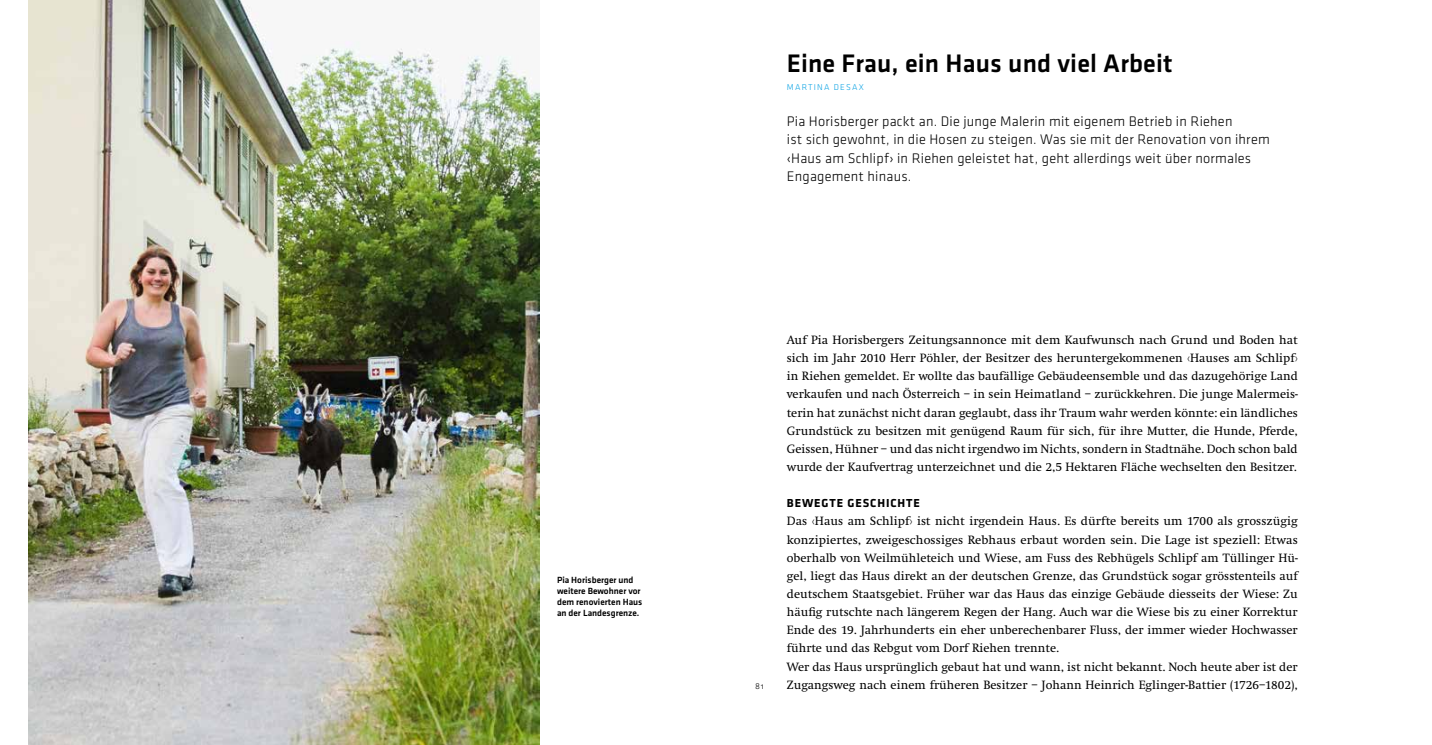
<style>
.page{position:relative;width:1432px;height:745px;background:#fff}
.page>*{position:absolute;margin:0;border:0;box-sizing:border-box;transform-origin:0 0}
.t1{font:500 26.25px "Klavika";letter-spacing:.005em;color:#000}
.t2{font:300 14.38px/18.1px "Klavika";letter-spacing:.015em;color:#000}
.t3{font:12.5px/18.1px "Swift EF";color:#000;text-align:justify}
.t4{font:700 12px "Klavika";letter-spacing:.075em;color:#000}
.t5{font:500 9.25px/11.2px "Klavika";color:#000}
.t6{font:300 8.75px "Klavika";letter-spacing:.14em;color:#009fe3}
.t7{font:300 8.75px "Klavika";color:#000}
</style>
<div class="page">
<img style="left:28px;top:0;width:511px;height:744px">
<p class="t5" style="left:557px;top:573px;width:87px">Pia Horisberger und weitere Bewohner vor dem renovierten Haus an der Landesgrenze.</p>
<h1 class="t1" style="left:787px;top:45px;width:387px">Eine Frau, ein Haus und viel Arbeit</h1>
<p class="t6" style="left:787px;top:82px;width:78px">MARTINA DESAX</p>
<p class="t2" style="left:787px;top:112px;width:484px">Pia Horisberger packt an. Die junge Malerin mit eigenem Betrieb in Riehen<br>ist sich gewohnt, in die Hosen zu steigen. Was sie mit der Renovation von ihrem ‹Haus am Schlipf› in Riehen geleistet hat, geht allerdings weit über normales Engagement hinaus.</p>
<p class="t7" style="left:755px;top:680px;width:10px">81</p>
<p class="t3" style="left:787px;top:331px;width:512px">Auf Pia Horisbergers Zeitungsannonce mit dem Kaufwunsch nach Grund und Boden hat sich im Jahr 2010 Herr Pöhler, der Besitzer des heruntergekommenen ‹Hauses am Schlipf› in Riehen gemeldet. Er wollte das baufällige Gebäudeensemble und das dazugehörige Land verkaufen und nach Österreich – in sein Heimatland – zurückkehren. Die junge Malermeis&shy;terin hat zunächst nicht daran geglaubt, dass ihr Traum wahr werden könnte: ein ländliches Grundstück zu besitzen mit genügend Raum für sich, für ihre Mutter, die Hunde, Pferde, Geissen, Hühner – und das nicht irgendwo im Nichts, sondern in Stadtnähe. Doch schon bald wurde der Kaufvertrag unterzeichnet und die 2,5 Hektaren Fläche wechselten den Besitzer.</p>
<p class="t4" style="left:787px;top:494px;width:135px">BEWEGTE GESCHICHTE</p>
<p class="t3" style="left:786px;top:512px;width:512px;text-align:left">Das ‹Haus am Schlipf› ist nicht irgendein Haus. Es dürfte bereits um 1700 als grosszügig konzipiertes, zweigeschossiges Rebhaus erbaut worden sein. Die Lage ist speziell: Etwas oberhalb von Weilmühleteich und Wiese, am Fuss des Rebhügels Schlipf am Tüllinger Hü&shy;gel, liegt das Haus direkt an der deutschen Grenze, das Grundstück sogar grösstenteils auf deutschem Staatsgebiet. Früher war das Haus das einzige Gebäude diesseits der Wiese: Zu häufig rutschte nach längerem Regen der Hang. Auch war die Wiese bis zu einer Korrektur Ende des 19. Jahrhunderts ein eher unberechenbarer Fluss, der immer wieder Hochwasser führte und das Rebgut vom Dorf Riehen trennte.<br>Wer das Haus ursprünglich gebaut hat und wann, ist nicht bekannt. Noch heute aber ist der Zugangsweg nach einem früheren Besitzer – Johann Heinrich Eglinger-Battier (1726–1802),</p>
</div>
